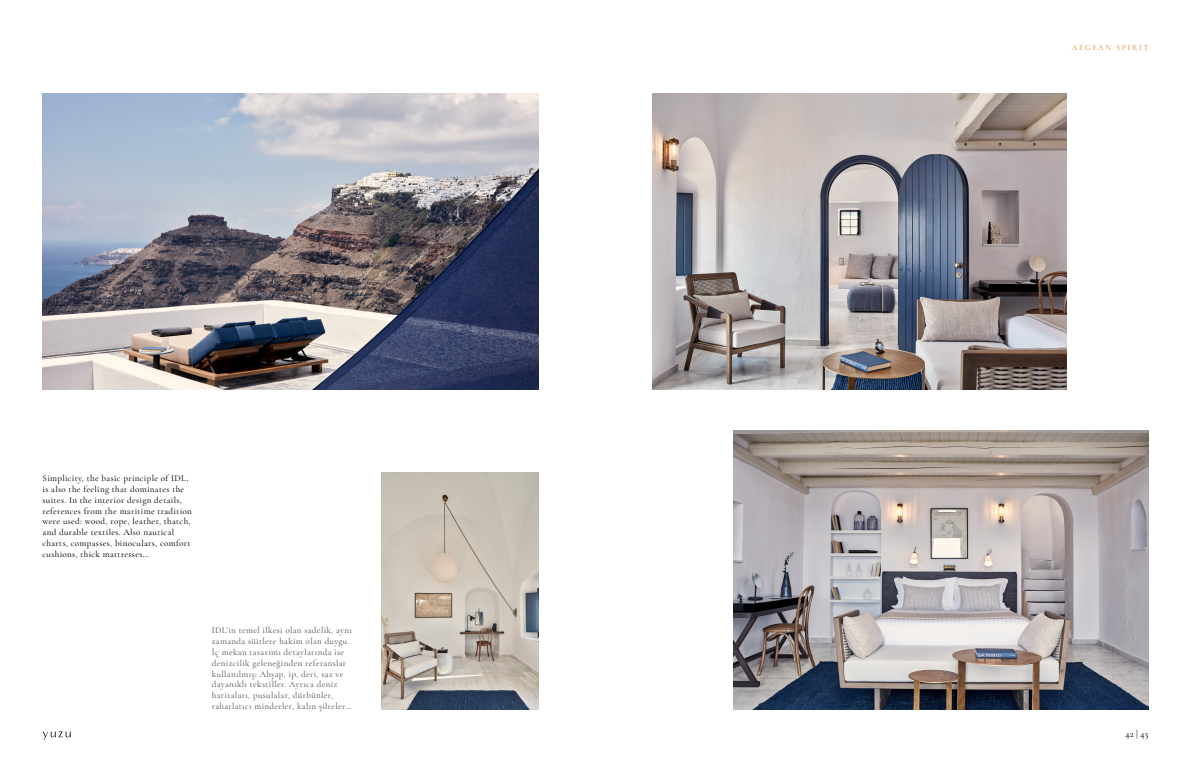
<style>
.page{position:relative;width:1191px;height:780px;background:#fff}
.page>*{position:absolute;margin:0;border:0;box-sizing:border-box;transform-origin:0 0}
.t1{font:10px "Cormorant Garamond";color:#000}
.t2{font:500 9px/10.8px "Cormorant Garamond";letter-spacing:.04em;color:#000}
.t3{font:500 9px/10.8px "Cormorant Garamond";letter-spacing:.04em;color:#575756}
.t4{font:8px "Cormorant Garamond";letter-spacing:.2em;color:#de892e}
</style>
<div class="page">
<svg style="left:43px;top:731px;width:28px;height:8px"></svg>
<img style="left:43px;top:94px;width:496px;height:296px">
<img style="left:381px;top:473px;width:158px;height:236px">
<img style="left:652px;top:94px;width:415px;height:296px">
<img style="left:733px;top:430px;width:415px;height:279px">
<p class="t2" style="left:43px;top:473px;width:151px">Simplicity, the basic principle of IDL, is also the feeling that dominates the suites. In the interior design details, references from the maritime tradition were used: wood, rope, leather, thatch, and durable textiles. Also nautical charts, compasses, binoculars, comfort cushions, thick mattresses…</p>
<p class="t3" style="left:212px;top:625px;width:141px">IDL’in temel ilkesi olan sadelik, aynı zamanda süitlere hakim olan duygu.<br>İç mekan tasarımı detaylarında ise denizcilik geleneğinden referanslar kullanılmış: Ahşap, ip, deri, saz ve dayanıklı tekstiller. Ayrıca deniz haritaları, pusulalar, dürbünler, rahatlatıcı minderler, kalın şilteler…</p>
<p class="t4" style="left:1072px;top:43px;width:78px">AEGEAN SPIRIT</p>
<p class="t1" style="left:1125px;top:728px;width:25px">42 | 43</p>
</div>
